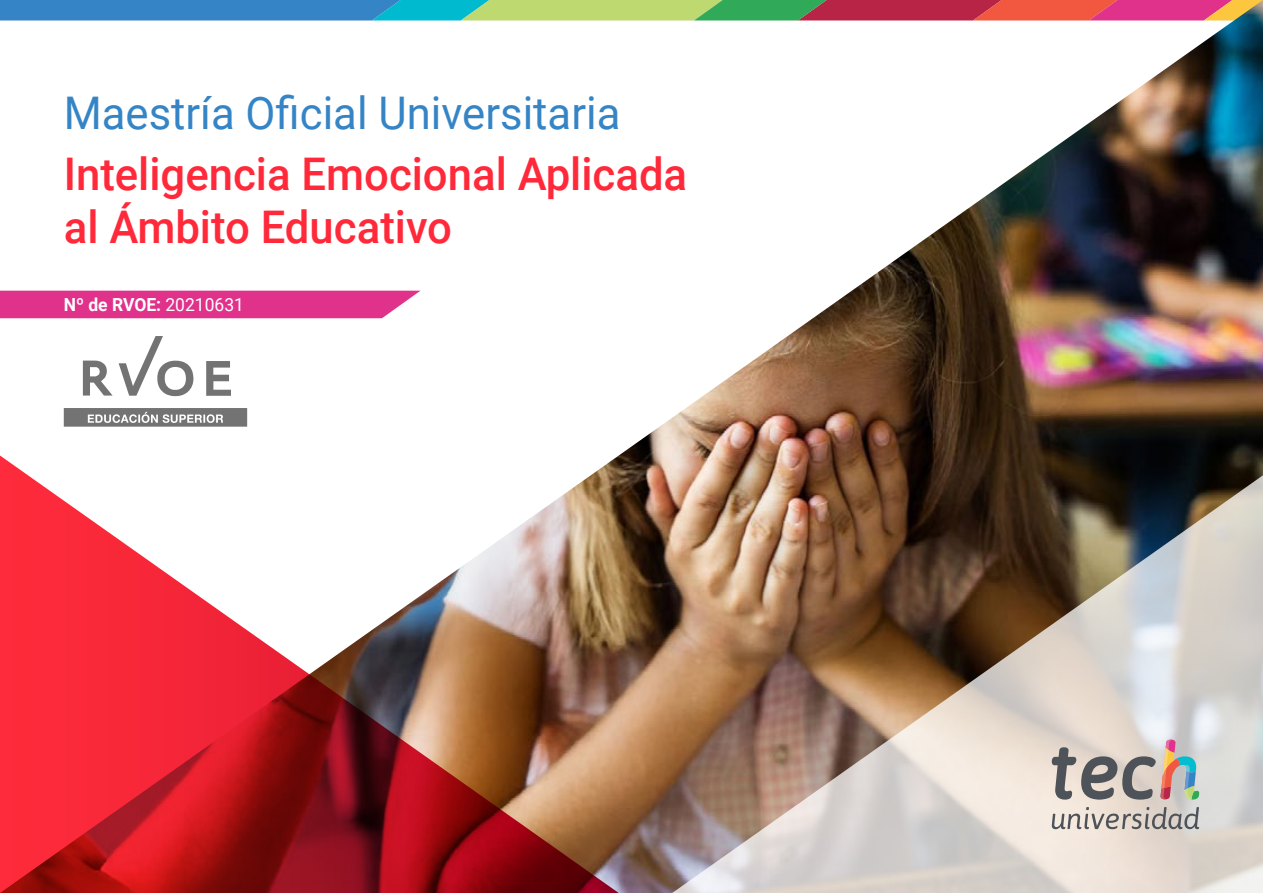
<style>
.page{position:relative;width:1263px;height:893px;background:#fff}
.page>*{position:absolute;margin:0;border:0;box-sizing:border-box;transform-origin:0 0}
.t1{font:500 45px/52.5px "Roboto";color:#ff293a}
.t2{font:45px "Roboto";color:#3585c6}
.t3{font:700 18px "Roboto";color:#fff}
.s1{font-weight:400}
</style>
<div class="page">
<img style="left:0;top:0;width:1263px;height:454px">
<img style="left:0;top:440px;width:649px;height:453px">
<img style="left:642px;top:454px;width:621px;height:439px">
<svg style="left:119px;top:336px;width:74px;height:60px"></svg>
<svg style="left:206px;top:361px;width:25px;height:35px"></svg>
<svg style="left:83px;top:361px;width:30px;height:35px"></svg>
<svg style="left:64px;top:408px;width:183px;height:19px;background:#8a8a8a"></svg>
<div style="left:0;top:291px;width:420px;height:27px;background:#e0328b"></div>
<svg style="left:1052px;top:740px;width:147px;height:60px;background:#b1aaa5"></svg>
<svg style="left:1052px;top:807px;width:147px;height:22px;background:#bcb6b1"></svg>
<p class="t2" style="left:64px;top:82px;width:558px">Maestría Oficial Universitaria</p>
<p class="t1" style="left:64px;top:147px;width:625px">Inteligencia Emocional Aplicada al Ámbito Educativo</p>
<p class="t3" style="left:64px;top:292px;width:182px">Nº de RVOE: <span class="s1">20210631</span></p>
</div>
